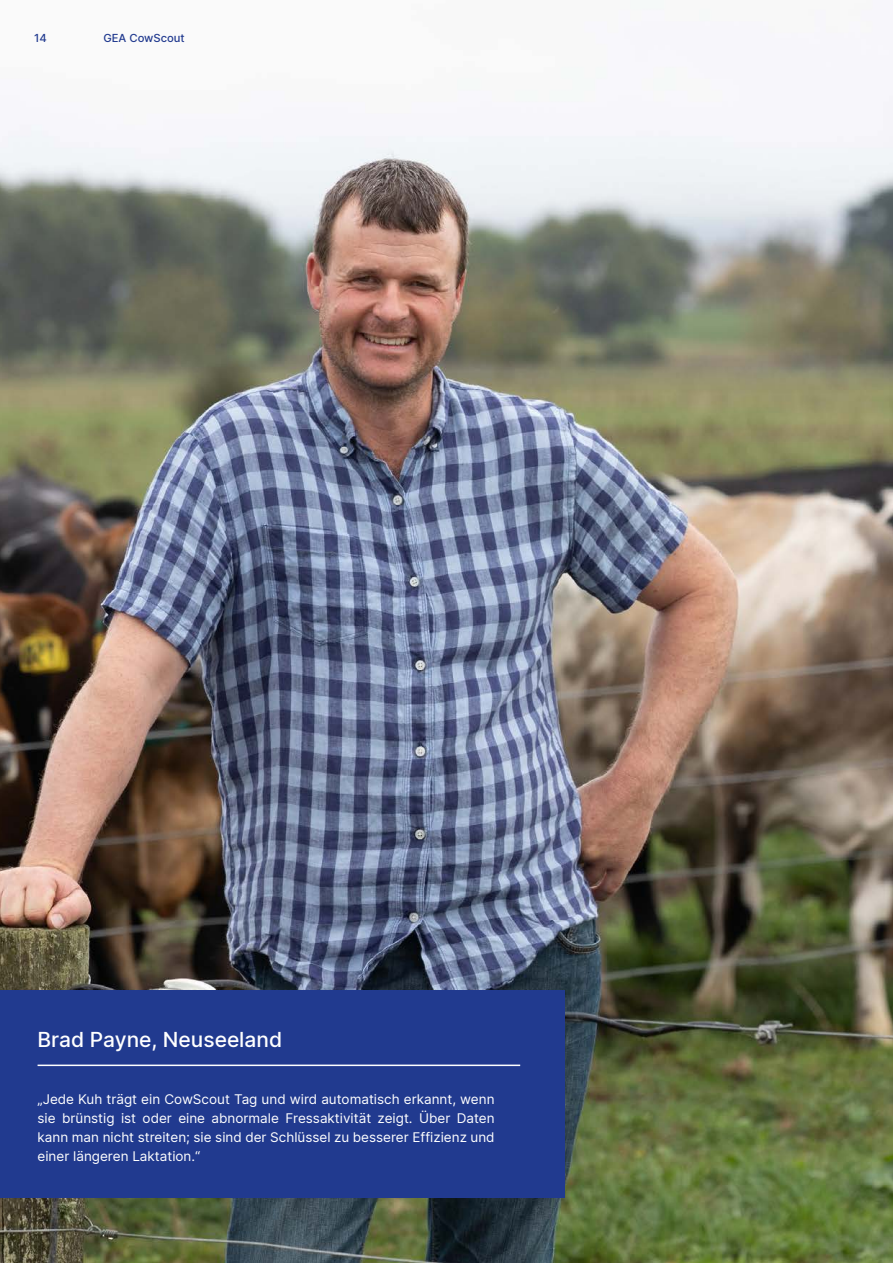
<style>
.page{position:relative;width:893px;height:1263px;background:#fff}
.page>*{position:absolute;margin:0;border:0;box-sizing:border-box;transform-origin:0 0}
.t1{font:500 21px "Inter";color:#fff}
.t2{font:13.5px/18.9px "Inter";color:#fff;text-align:justify}
.t3{font:500 11.25px "Inter";color:#213a8f}
</style>
<div class="page">
<img style="left:0;top:96px;width:893px;height:1167px">
<div style="left:0;top:990px;width:564px;height:208px;background:#213a8f"></div>
<hr style="left:38px;top:1064px;width:482px;height:2px;background:#fff">
<p class="t3" style="left:34px;top:30px;width:14px">14</p>
<p class="t3" style="left:103px;top:30px;width:83px">GEA CowScout</p>
<h1 class="t1" style="left:38px;top:1024px;width:246px">Brad Payne, Neuseeland</h1>
<p class="t2" style="left:38px;top:1089px;width:459px">„Jede Kuh trägt ein CowScout Tag und wird automatisch erkannt, wenn sie brünstig ist oder eine abnormale Fressaktivität zeigt. Über Daten kann man nicht streiten; sie sind der Schlüssel zu besserer Effizienz und einer längeren Laktation.“</p>
</div>
